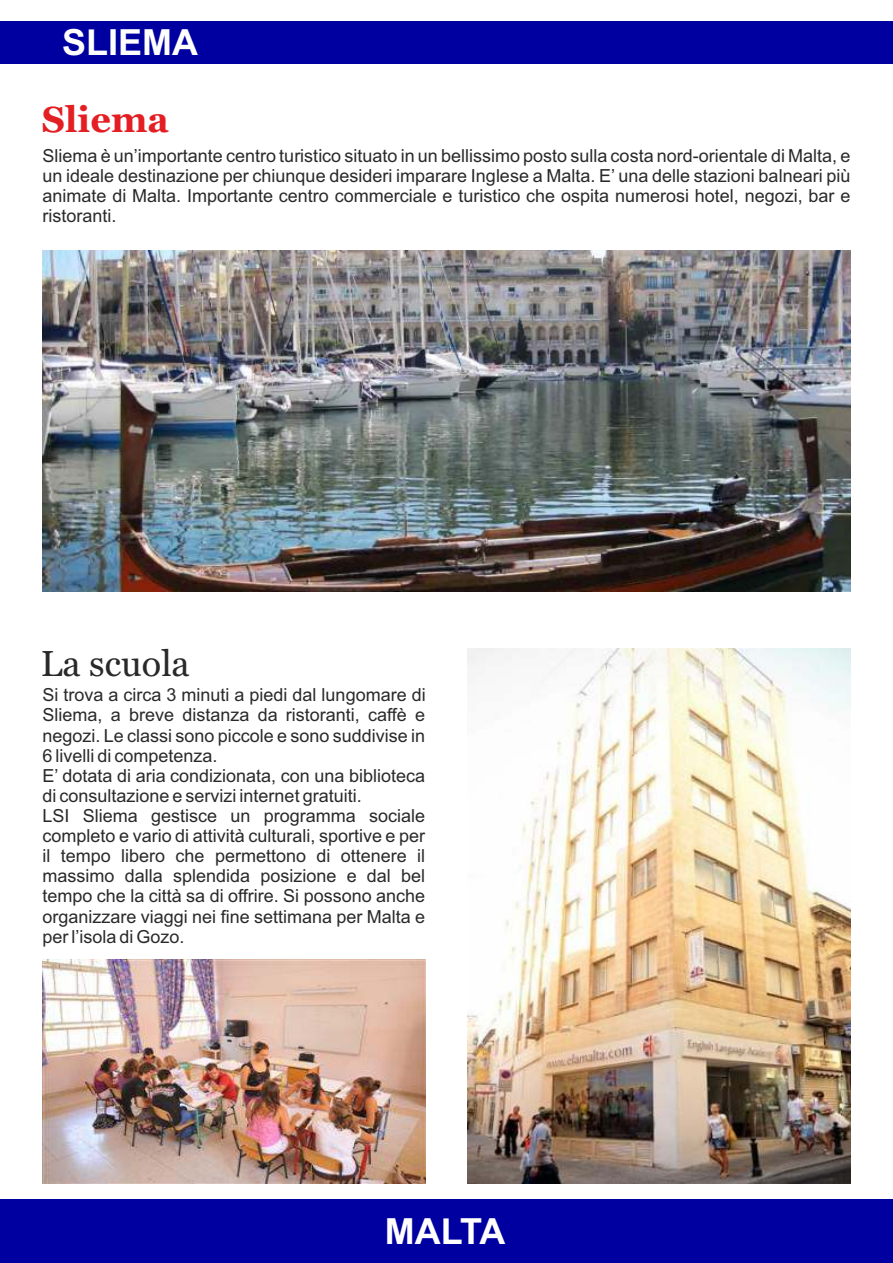
<style>
.page{position:relative;width:893px;height:1263px;background:#fff}
.page>*{position:absolute;margin:0;border:0;box-sizing:border-box;transform-origin:0 0}
.t1{font:700 36px "Arial";color:#fff}
.t2{font:36px "Georgia";color:#292929}
.t3{font:700 36px "Georgia";color:#e31f24}
.t4{font:18px/20.1px "Arial";color:#292929;text-align:justify}
</style>
<div class="page">
<img style="left:43px;top:251px;width:807px;height:340px">
<img style="left:43px;top:960px;width:382px;height:223px">
<img style="left:468px;top:648px;width:382px;height:535px">
<div style="left:0;top:1199px;width:893px;height:64px;background:#0000a1"></div>
<div style="left:0;top:21px;width:893px;height:43px;background:#0000a1"></div>
<h1 class="t1" style="left:62px;top:29px;width:138px">SLIEMA</h1>
<h1 class="t3" style="left:42px;top:104px;width:129px">Sliema</h1>
<p class="t4" style="left:43px;top:147px;width:809px">Sliema è un’importante centro turistico situato in un bellissimo posto sulla costa nord-orientale di Malta, e un ideale destinazione per chiunque desideri imparare Inglese a Malta. E’ una delle stazioni balneari più animate di Malta. Importante centro commerciale e turistico che ospita numerosi hotel, negozi, bar e ristoranti.</p>
<h1 class="t2" style="left:41px;top:648px;width:151px">La scuola</h1>
<p class="t4" style="left:43px;top:687px;width:385px;text-align:left">Si trova a circa 3 minuti a piedi dal lungomare di Sliema, a breve distanza da ristoranti, caffè e negozi. Le classi sono piccole e sono suddivise in 6 livelli di competenza.<br>E’ dotata di aria condizionata, con una biblioteca di consultazione e servizi internet gratuiti.<br>LSI Sliema gestisce un programma sociale completo e vario di attività culturali, sportive e per il tempo libero che permettono di ottenere il massimo dalla splendida posizione e dal bel tempo che la città sa di offrire. Si possono anche organizzare viaggi nei fine settimana per Malta e per l’isola di Gozo.</p>
<h1 class="t1" style="left:385px;top:1218px;width:122px">MALTA</h1>
</div>
